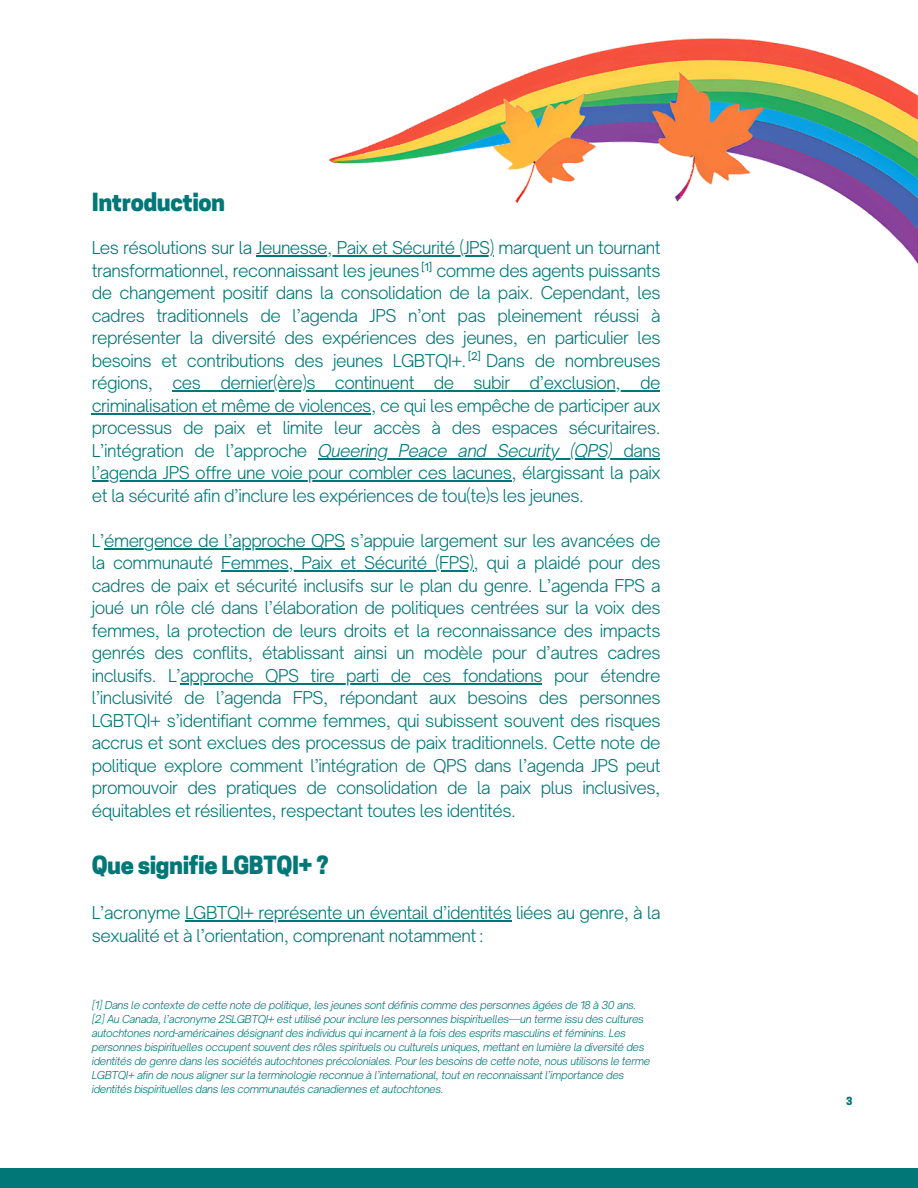
<style>
.page{position:relative;width:918px;height:1188px;background:#fff}
.page>*{position:absolute;margin:0;border:0;box-sizing:border-box;transform-origin:0 0}
.t1{font:800 23.55px "Cooper Hewitt";letter-spacing:-.02em;color:#017777}
.t2{font:300 16.95px/22.5px "Open Sauce One";letter-spacing:-.03em;color:#017777;text-align:justify}
.t3{font:italic 300 16.95px "Open Sauce One";letter-spacing:-.03em;color:#017777}
.t4{font:italic 300 10.5px/14px "Open Sauce One";letter-spacing:-.03em;color:#017777}
.t5{font:10.5px "Open Sauce One";color:#017777}
.t6{font:800 10.5px "Cooper Hewitt";color:#017777}
.s1{font-style:normal}
</style>
<div class="page">
<div style="left:0;top:1168px;width:918px;height:20px;background:#017777"></div>
<hr style="left:256px;top:255px;width:238px;height:2px;background:#017777">
<hr style="left:172px;top:390px;width:488px;height:2px;background:#017777">
<hr style="left:92px;top:413px;width:279px;height:1px;background:#017777">
<hr style="left:318px;top:458px;width:294px;height:1px;background:#017777">
<hr style="left:612px;top:458px;width:48px;height:1px;background:#017777">
<hr style="left:92px;top:480px;width:419px;height:2px;background:#017777">
<hr style="left:104px;top:548px;width:241px;height:1px;background:#017777">
<hr style="left:221px;top:570px;width:253px;height:2px;background:#017777">
<hr style="left:180px;top:683px;width:362px;height:1px;background:#017777">
<img style="left:330px;top:39px;width:588px;height:225px">
<svg style="left:660px;top:156px;width:32px;height:29px"></svg>
<hr style="left:185px;top:920px;width:326px;height:1px;background:#017777">
<p class="t1" style="left:92px;top:194px;width:135px">Introduction</p>
<p class="t2" style="left:92px;top:237px;width:570px">Les résolutions sur la Jeunesse, Paix et Sécurité (JPS) marquent un tournant</p>
<h1 class="t2" style="left:92px;top:259px;width:570px">transformationnel, reconnaissant les jeunes comme des agents puissants de changement positif dans la consolidation de la paix. Cependant, les cadres traditionnels de l’agenda JPS n’ont pas pleinement réussi à représenter la diversité des expériences des jeunes, en particulier les besoins et contributions des jeunes LGBTQI+. Dans de nombreuses régions,</h1>
<p class="t5" style="left:421px;top:260px;width:13px">[1]</p>
<p class="t5" style="left:468px;top:350px;width:15px">[2]</p>
<h2 class="t2" style="left:92px;top:372px;width:570px;text-indent:81px">ces dernier(ère)s continuent de subir d’exclusion, de criminalisation et même de violences, ce qui les empêche de participer aux processus de paix et limite leur accès à des espaces sécuritaires.<br>L’intégration de l’approche</h2>
<h2 class="t3" style="left:318px;top:440px;width:344px">Queering Peace and Security (QPS) <span class="s1">dans</span></h2>
<p class="t2" style="left:92px;top:462px;width:570px">l’agenda JPS offre une voie pour combler ces lacunes, élargissant la paix et la sécurité afin d’inclure les expériences de tou(te)s les jeunes.</p>
<p class="t2" style="left:92px;top:529px;width:570px">L’émergence de l’approche QPS s’appuie largement sur les avancées de</p>
<p class="t2" style="left:92px;top:552px;width:123px">la communauté</p>
<h1 class="t2" style="left:92px;top:552px;width:570px;text-indent:129px">Femmes, Paix et Sécurité (FPS), qui a plaidé pour des cadres de paix et sécurité inclusifs sur le plan du genre. L’agenda FPS a joué un rôle clé dans l’élaboration de politiques centrées sur la voix des femmes, la protection de leurs droits et la reconnaissance des impacts genrés des conflits, établissant ainsi un modèle pour d’autres cadres inclusifs. L’approche QPS tire parti de ces fondations pour étendre</h1>
<h2 class="t2" style="left:92px;top:687px;width:570px">l’inclusivité de l’agenda FPS, répondant aux besoins des personnes LGBTQI+ s’identifiant comme femmes, qui subissent souvent des risques accrus et sont exclues des processus de paix traditionnels. Cette note de politique explore comment l’intégration de QPS dans l’agenda JPS peut promouvoir des pratiques de consolidation de la paix plus inclusives, équitables et résilientes, respectant toutes les identités.</h2>
<p class="t1" style="left:92px;top:856px;width:238px">Que signifie LGBTQI+ ?</p>
<p class="t2" style="left:92px;top:902px;width:570px">L’acronyme LGBTQI+ représente un éventail d’identités liées au genre, à la</p>
<p class="t2" style="left:92px;top:924px;width:393px">sexualité et à l’orientation, comprenant notamment :</p>
<p class="t4" style="left:92px;top:998px;width:546px">[1] Dans le contexte de cette note de politique, les jeunes sont définis comme des personnes âgées de 18 à 30 ans.</p>
<p class="t4" style="left:92px;top:1012px;width:560px">[2] Au Canada, l’acronyme 2SLGBTQI+ est utilisé pour inclure les personnes bispirituelles—un terme issu des cultures autochtones nord-américaines désignant des individus qui incarnent à la fois des esprits masculins et féminins. Les personnes bispirituelles occupent souvent des rôles spirituels ou culturels uniques, mettant en lumière la diversité des identités de genre dans les sociétés autochtones précoloniales. Pour les besoins de cette note, nous utilisons le terme LGBTQI+ afin de nous aligner sur la terminologie reconnue à l’international, tout en reconnaissant l’importance des identités bispirituelles dans les communautés canadiennes et autochtones.</p>
<p class="t6" style="left:846px;top:1097px;width:8px">3</p>
</div>
